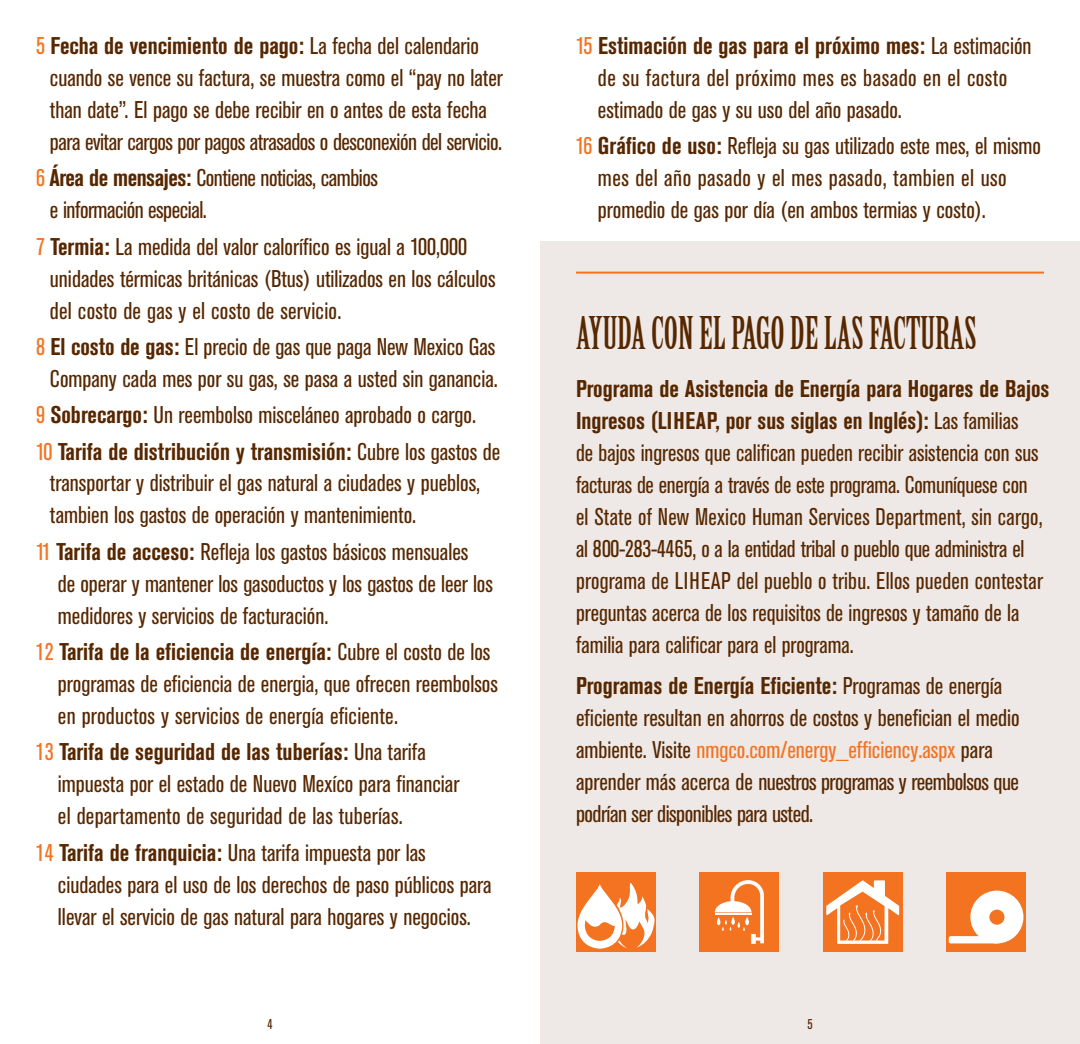
<style>
.page{position:relative;width:1080px;height:1044px;background:#fff}
.page>*{position:absolute;margin:0;border:0;box-sizing:border-box;transform-origin:0 0}
.t1{font:44px "Birch";color:#572700}
.t2{font:condensed 24px/32px "Akzidenz Grotesk BE";color:#572700}
.t3{font:condensed 24px/32px "Akzidenz Grotesk BE";letter-spacing:.02em;color:#572700}
.t4{font:condensed 24px/32px "Akzidenz Grotesk BE";letter-spacing:-.02em;color:#572700}
.t5{font:condensed 14px "Akzidenz Grotesk BE";color:#572700}
.s1{color:#f37321}
.s2{font-weight:700}
</style>
<div class="page">
<div style="left:540px;top:241px;width:540px;height:803px;background:#eee9e6"></div>
<div style="left:823px;top:872px;width:79px;height:80px;background:#f37321"></div>
<svg style="left:826px;top:880px;width:73px;height:64px"></svg>
<div style="left:946px;top:872px;width:80px;height:80px;background:#f37321"></div>
<div style="left:970px;top:891px;width:53px;height:52px;background:#fff;border-radius:50%"></div>
<div style="left:949px;top:936px;width:50px;height:7px;background:#fff;border-radius:2px"></div>
<div style="left:989px;top:910px;width:15px;height:15px;background:#f37321;border-radius:50%"></div>
<div style="left:700px;top:872px;width:79px;height:80px;background:#f37321"></div>
<svg style="left:715px;top:880px;width:49px;height:64px"></svg>
<div style="left:576px;top:872px;width:80px;height:80px;background:#f37321"></div>
<svg style="left:577px;top:882px;width:78px;height:67px"></svg>
<hr style="left:576px;top:272px;width:468px;height:2px;background:#f37321">
<p class="t2" style="left:50px;top:30px;width:454px;text-indent:-14px"><span class="s1">5</span> <span class="s2">Fecha de vencimiento de pago:</span> La fecha del calendario cuando se vence su factura, se muestra como el “pay no later than date”. El pago se debe recibir en o antes de esta fecha para evitar cargos por pagos atrasados o desconexión del servicio.</p>
<p class="t4" style="left:50px;top:162px;width:329px;text-indent:-14px"><span class="s1">6</span> <span class="s2">Área de mensajes:</span> Contiene noticias, cambios e información especial.</p>
<p class="t2" style="left:50px;top:231px;width:447px;text-indent:-14px"><span class="s1">7</span> <span class="s2">Termia:</span> La medida del valor calorífico es igual a 100,000 unidades térmicas británicas (Btus) utilizados en los cálculos del costo de gas y el costo de servicio.</p>
<p class="t2" style="left:36px;top:331px;width:463px;text-align:center"><span class="s1">8</span> <span class="s2">El costo de gas:</span> El precio de gas que paga New Mexico Gas<br>Company cada mes por su gas, se pasa a usted sin ganancia.</p>
<p class="t2" style="left:36px;top:397px;width:466px;line-height:36.4px"><span class="s1">9</span> <span class="s2">Sobrecargo:</span> Un reembolso misceláneo aprobado o cargo.<br><span class="s1">10</span> <span class="s2">Tarifa de distribución y transmisión:</span> Cubre los gastos de</p>
<p class="t2" style="left:50px;top:468px;width:432px">transportar y distribuir el gas natural a ciudades y pueblos, tambien los gastos de operación y mantenimiento.</p>
<p class="t2" style="left:58px;top:536px;width:436px;text-indent:-22px"><span class="s1">11</span> <span class="s2">Tarifa de acceso:</span> Refleja los gastos básicos mensuales<br>de operar y mantener los gasoductos y los gastos de leer los medidores y servicios de facturación.</p>
<p class="t2" style="left:58px;top:636px;width:441px;text-indent:-22px"><span class="s1">12</span> <span class="s2">Tarifa de la eficiencia de energía:</span> Cubre el costo de los programas de eficiencia de energia, que ofrecen reembolsos en productos y servicios de energía eficiente.</p>
<p class="t2" style="left:58px;top:737px;width:403px;text-indent:-22px"><span class="s1">13</span> <span class="s2">Tarifa de seguridad de las tuberías:</span> Una tarifa impuesta por el estado de Nuevo Mexíco para financiar el departamento de seguridad de las tuberías.</p>
<p class="t2" style="left:58px;top:837px;width:435px;text-indent:-22px"><span class="s1">14</span> <span class="s2">Tarifa de franquicia:</span> Una tarifa impuesta por las ciudades para el uso de los derechos de paso públicos para llevar el servicio de gas natural para hogares y negocios.</p>
<p class="t3" style="left:598px;top:30px;width:435px;text-indent:-22px"><span class="s1">15</span> <span class="s2">Estimación de gas para el próximo mes:</span> La estimación de su factura del próximo mes es basado en el costo estimado de gas y su uso del año pasado.</p>
<p class="t2" style="left:598px;top:130px;width:445px;text-indent:-22px"><span class="s1">16</span> <span class="s2">Gráfico de uso:</span> Refleja su gas utilizado este mes, el mismo mes del año pasado y el mes pasado, tambien el uso promedio de gas por día (en ambos termias y costo).</p>
<h1 class="t1" style="left:576px;top:310px;width:402px">AYUDA CON EL PAGO DE LAS FACTURAS</h1>
<p class="t2" style="left:576px;top:373px;width:475px"><span class="s2">Programa de Asistencia de Energía para Hogares de Bajos Ingresos (LIHEAP, por sus siglas en Inglés):</span> Las familias<br>de bajos ingresos que califican pueden recibir asistencia con sus facturas de energía a través de este programa. Comuníquese con<br>el State of New Mexico Human Services Department, sin cargo, al 800-283-4465, o a la entidad tribal o pueblo que administra el programa de LIHEAP del pueblo o tribu. Ellos pueden contestar preguntas acerca de los requisitos de ingresos y tamaño de la familia para calificar para el programa.</p>
<p class="t2" style="left:576px;top:670px;width:445px"><span class="s2">Programas de Energía Eficiente:</span> Programas de energía eficiente resultan en ahorros de costos y benefician el medio ambiente. Visite <span class="s1">nmgco.com/energy_efficiency.aspx</span> para aprender más acerca de nuestros programas y reembolsos que podrían ser disponibles para usted.</p>
<p class="t5" style="left:267px;top:1016px;width:7px">4</p>
<p class="t5" style="left:807px;top:1016px;width:7px">5</p>
</div>
